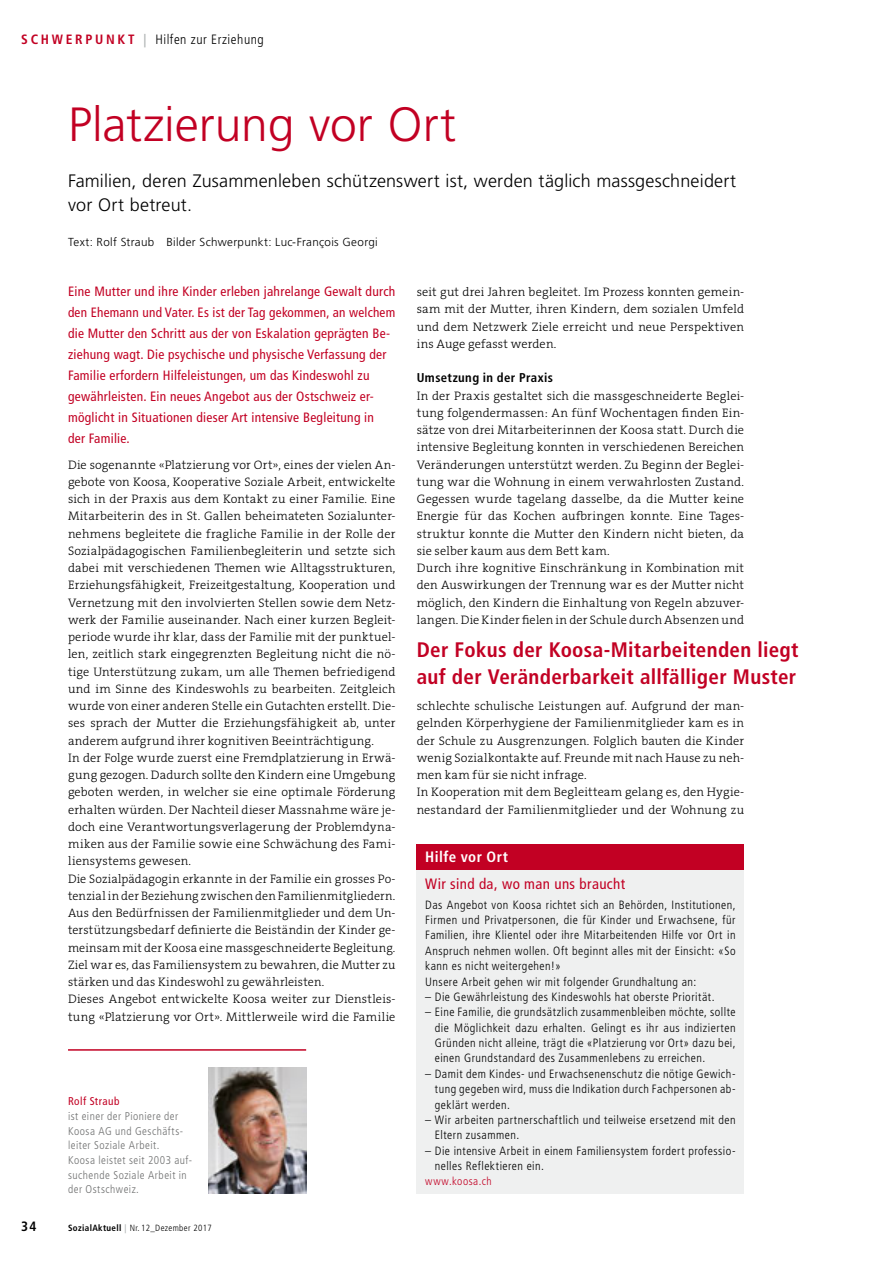
<style>
.page{position:relative;width:893px;height:1263px;background:#fff}
.page>*{position:absolute;margin:0;border:0;box-sizing:border-box;transform-origin:0 0}
.t1{font:300 48px "Frutiger";color:#c20023}
.t2{font:700 condensed 21px/27px "Frutiger";letter-spacing:.015em;color:#c20023}
.t3{font:300 18px/24px "Frutiger";letter-spacing:.01em;color:#000}
.t4{font:condensed 15px "Frutiger";letter-spacing:.025em;color:#c20023}
.t5{font:700 condensed 15px "Frutiger";letter-spacing:.03em;color:#fff}
.t6{font:condensed 13.5px/21px "Frutiger";letter-spacing:.02em;color:#c20023}
.t7{font:300 condensed 13.5px "Frutiger";letter-spacing:.04em;color:#000}
.t8{font:700 condensed 13.5px "Frutiger";color:#000}
.t9{font:700 condensed 12.75px "Frutiger";letter-spacing:.03em;color:#000}
.t10{font:300 12.3px/17.2px "The Serif B W3";letter-spacing:.015em;color:#000}
.t11{font:300 condensed 12px/15.3px "Frutiger";letter-spacing:.04em;color:#000}
.t12{font:300 11.7px "Frutiger";letter-spacing:.03em;color:#000}
.t13{font:300 condensed 11.25px/14.7px "Frutiger";letter-spacing:.04em;color:#6f7070}
.t14{font:300 condensed 11.25px "Frutiger";letter-spacing:.05em;color:#c20023}
.t15{font:condensed 11.25px "Frutiger";letter-spacing:.04em;color:#c20023}
.t16{font:300 condensed 9px "Frutiger";letter-spacing:.04em;color:#000}
.s1{font-weight:700;color:#c20023}
.s2{font-weight:700;color:#b1b4b4}
.s3{font-weight:700}
</style>
<div class="page">
<hr style="left:68px;top:1049px;width:238px;height:2px;background:#c20023">
<img style="left:208px;top:1067px;width:98px;height:126px">
<div style="left:417px;top:844px;width:327px;height:349px;background:#eff0f0"></div>
<div style="left:417px;top:844px;width:327px;height:25px;background:#c20023"></div>
<p class="t7" style="left:21px;top:32px;width:244px"><span class="s1">S C H W E R P U N K T</span> <span class="s2">|</span> Hilfen zur Erziehung</p>
<h1 class="t1" style="left:68px;top:97px;width:390px">Platzierung vor Ort</h1>
<h3 class="t3" style="left:68px;top:169px;width:670px">Familien, deren Zusammenleben schützenswert ist, werden täglich massgeschneidert vor Ort betreut.</h3>
<p class="t12" style="left:68px;top:235px;width:311px">Text: Rolf Straub Bilder Schwerpunkt: Luc-François Georgi</p>
<p class="t6" style="left:68px;top:281px;width:329px">Eine Mutter und ihre Kinder erleben jahrelange Gewalt durch den Ehemann und Vater. Es ist der Tag gekommen, an welchem die Mutter den Schritt aus der von Eskalation geprägten Be&shy;ziehung wagt. Die psychische und physische Verfassung der Familie erfordern Hilfeleistungen, um das Kindeswohl zu gewährleisten. Ein neues Angebot aus der Ostschweiz er&shy;möglicht in Situationen dieser Art intensive Begleitung in<br>der Familie.</p>
<p class="t10" style="left:68px;top:456px;width:329px">Die sogenannte «Platzierung vor Ort», eines der vielen An&shy;gebote von Koosa, Kooperative Soziale Arbeit, entwickelte sich in der Praxis aus dem Kontakt zu einer Familie. Eine Mitarbeiterin des in St. Gallen beheimateten Sozialunter&shy;nehmens begleitete die fragliche Familie in der Rolle der Sozialpädagogischen Familienbegleiterin und setzte sich dabei mit verschiedenen Themen wie Alltagsstrukturen, Erziehungsfähigkeit, Freizeitgestaltung, Kooperation und Vernetzung mit den involvierten Stellen sowie dem Netz&shy;werk der Familie auseinander. Nach einer kurzen Begleit&shy;periode wurde ihr klar, dass der Familie mit der punktuel&shy;len, zeitlich stark eingegrenzten Begleitung nicht die nö&shy;tige Unterstützung zukam, um alle Themen befriedigend und im Sinne des Kindeswohls zu bearbeiten. Zeitgleich wurde von einer anderen Stelle ein Gutachten erstellt. Die&shy;ses sprach der Mutter die Erziehungsfähigkeit ab, unter anderem aufgrund ihrer kognitiven Beeinträchtigung.<br>In der Folge wurde zuerst eine Fremdplatzierung in Erwä&shy;gung gezogen. Dadurch sollte den Kindern eine Umgebung geboten werden, in welcher sie eine optimale Förderung erhalten würden. Der Nachteil dieser Massnahme wäre je&shy;doch eine Verantwortungsverlagerung der Problemdyna&shy;miken aus der Familie sowie eine Schwächung des Fami&shy;liensystems gewesen.<br>Die Sozialpädagogin erkannte in der Familie ein grosses Po&shy;tenzial in der Beziehung zwischen den Familienmitgliedern.<br>Aus den Bedürfnissen der Familienmitglieder und dem Un&shy;terstützungsbedarf definierte die Beiständin der Kinder ge&shy;meinsam mit der Koosa eine massgeschneiderte Begleitung.<br>Ziel war es, das Familiensystem zu bewahren, die Mutter zu stärken und das Kindeswohl zu gewährleisten.<br>Dieses Angebot entwickelte Koosa weiter zur Dienstleis&shy;tung «Platzierung vor Ort». Mittlerweile wird die Familie</p>
<p class="t10" style="left:417px;top:283px;width:329px;text-align:justify">seit gut drei Jahren begleitet. Im Prozess konnten gemein&shy;sam mit der Mutter, ihren Kindern, dem sozialen Umfeld und dem Netzwerk Ziele erreicht und neue Perspektiven ins Auge gefasst werden.</p>
<p class="t9" style="left:417px;top:370px;width:138px">Umsetzung in der Praxis</p>
<p class="t10" style="left:417px;top:387px;width:329px">In der Praxis gestaltet sich die massgeschneiderte Beglei&shy;tung folgendermassen: An fünf Wochentagen finden Ein&shy;sätze von drei Mitarbeiterinnen der Koosa statt. Durch die intensive Begleitung konnten in verschiedenen Bereichen Veränderungen unterstützt werden. Zu Beginn der Beglei&shy;tung war die Wohnung in einem verwahrlosten Zustand.<br>Gegessen wurde tagelang dasselbe, da die Mutter keine Energie für das Kochen aufbringen konnte. Eine Tages&shy;struktur konnte die Mutter den Kindern nicht bieten, da sie selber kaum aus dem Bett kam.<br>Durch ihre kognitive Einschränkung in Kombination mit den Auswirkungen der Trennung war es der Mutter nicht möglich, den Kindern die Einhaltung von Regeln abzuver&shy;langen. Die Kinder fielen in der Schule durch Absenzen und</p>
<h2 class="t2" style="left:417px;top:636px;width:383px">Der Fokus der Koosa-Mitarbeitenden liegt auf der Veränderbarkeit allfälliger Muster</h2>
<p class="t10" style="left:417px;top:697px;width:329px">schlechte schulische Leistungen auf. Aufgrund der man&shy;gelnden Körperhygiene der Familienmitglieder kam es in der Schule zu Ausgrenzungen. Folglich bauten die Kinder wenig Sozialkontakte auf. Freunde mit nach Hause zu neh&shy;men kam für sie nicht infrage.<br>In Kooperation mit dem Begleitteam gelang es, den Hygie&shy;nestandard der Familienmitglieder und der Wohnung zu</p>
<p class="t5" style="left:425px;top:848px;width:84px">Hilfe vor Ort</p>
<p class="t4" style="left:425px;top:875px;width:202px">Wir sind da, wo man uns braucht</p>
<p class="t11" style="left:425px;top:897px;width:312px">Das Angebot von Koosa richtet sich an Behörden, Institutionen, Firmen und Privatpersonen, die für Kinder und Erwachsene, für Familien, ihre Klientel oder ihre Mitarbeitenden Hilfe vor Ort in Anspruch nehmen wollen. Oft beginnt alles mit der Einsicht: «So kann es nicht weitergehen!»<br>Unsere Arbeit gehen wir mit folgender Grundhaltung an:</p>
<p class="t11" style="left:425px;top:989px;width:291px">– Die Gewährleistung des Kindeswohls hat oberste Priorität.</p>
<p class="t11" style="left:435px;top:1004px;width:302px;text-align:justify;text-indent:-10px">– Eine Familie, die grundsätzlich zusammenbleiben möchte, sollte die Möglichkeit dazu erhalten. Gelingt es ihr aus indizierten Gründen nicht alleine, trägt die «Platzierung vor Ort» dazu bei, einen Grundstandard des Zusammenlebens zu erreichen.</p>
<p class="t11" style="left:435px;top:1066px;width:302px;text-align:justify;text-indent:-10px">– Damit dem Kindes- und Erwachsenenschutz die nötige Gewich&shy;tung gegeben wird, muss die Indikation durch Fachpersonen ab&shy;geklärt werden.</p>
<p class="t11" style="left:435px;top:1112px;width:302px;text-indent:-10px">– Wir arbeiten partnerschaftlich und teilweise ersetzend mit den<br>Eltern zusammen.</p>
<p class="t11" style="left:435px;top:1143px;width:302px;text-indent:-10px">– Die intensive Arbeit in einem Familiensystem fordert professio&shy;nelles Reflektieren ein.</p>
<p class="t14" style="left:425px;top:1174px;width:68px">www.koosa.ch</p>
<p class="t15" style="left:68px;top:1095px;width:53px">Rolf Straub</p>
<p class="t13" style="left:68px;top:1109px;width:126px">ist einer der Pioniere der<br>Koosa AG und Geschäfts&shy;leiter Soziale Arbeit.<br>Koosa leistet seit 2003 auf&shy;suchende Soziale Arbeit in der Ostschweiz.</p>
<p class="t8" style="left:21px;top:1218px;width:17px">34</p>
<p class="t16" style="left:68px;top:1222px;width:145px"><span class="s3">SozialAktuell</span> <span class="s2">|</span> Nr. 12_Dezember 2017</p>
</div>
